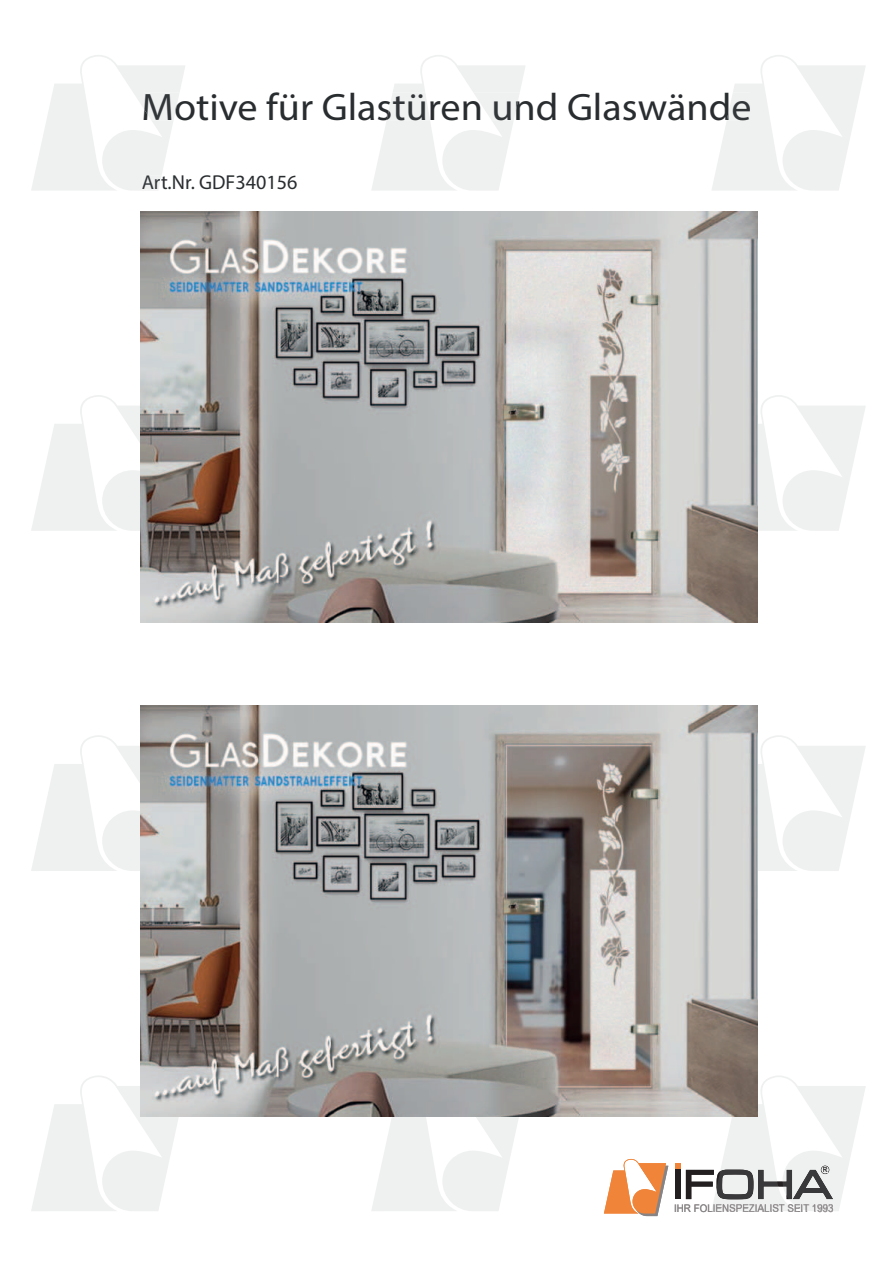
<style>
.page{position:relative;width:893px;height:1263px;background:#fff}
.page>*{position:absolute;margin:0;border:0;box-sizing:border-box;transform-origin:0 0}
.t1{font:38.4px ".notdef";color:#323639;scale:1.05 1}
.t2{font:20.25px ".notdef";color:#292d2f}
.t3{font:10.5px "Arial";color:#888485;scale:.93 1}
.t4{font:700 7.2px "Arial";color:#231f20}
.s1{color:#323639}
</style>
<div class="page">
<svg style="left:604px;top:1159px;width:64px;height:57px"></svg>
<div style="left:675px;top:1170px;width:5px;height:29px;background:#231f20"></div>
<svg style="left:675px;top:1163px;width:5px;height:5px"></svg>
<svg style="left:712px;top:55px;width:153px;height:135px"></svg>
<svg style="left:758px;top:395px;width:108px;height:136px"></svg>
<svg style="left:758px;top:735px;width:108px;height:136px"></svg>
<svg style="left:686px;top:1076px;width:180px;height:135px"></svg>
<svg style="left:711px;top:1204px;width:63px;height:7px"></svg>
<svg style="left:372px;top:55px;width:153px;height:135px"></svg>
<svg style="left:371px;top:1116px;width:155px;height:95px"></svg>
<svg style="left:31px;top:55px;width:154px;height:135px"></svg>
<svg style="left:31px;top:395px;width:110px;height:136px"></svg>
<svg style="left:31px;top:735px;width:110px;height:136px"></svg>
<svg style="left:31px;top:1075px;width:154px;height:136px"></svg>
<img style="left:141px;top:212px;width:617px;height:411px">
<img style="left:141px;top:705px;width:617px;height:411px">
<p class="t1" style="left:141px;top:85px;width:582px">Motive für Glastüren und Glaswände</p>
<p class="t2" style="left:142px;top:170px;width:157px"><span class="s1">Art</span>.Nr. GDF340156</p>
<p class="t4" style="left:822px;top:1166px;width:7px">R</p>
<p class="t3" style="left:674px;top:1202px;width:173px">IHR FOLIENSPEZIALIST SEIT 1993</p>
</div>
